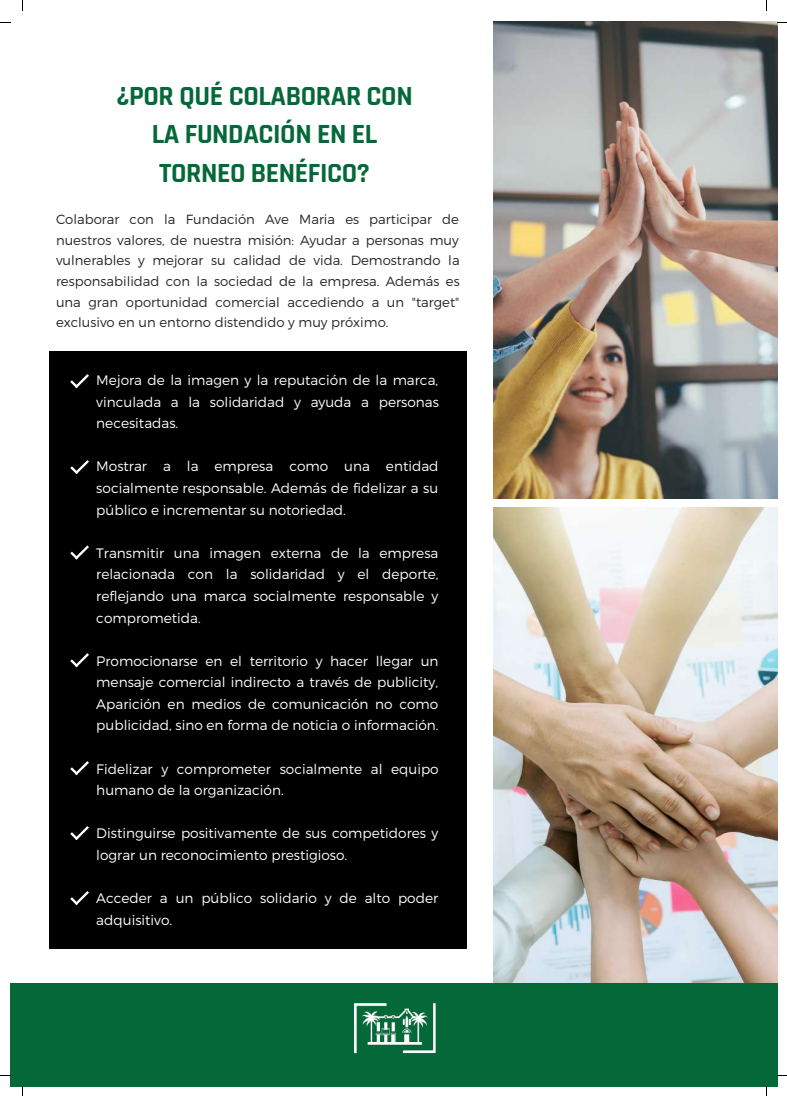
<style>
.page{position:relative;width:787px;height:1096px;background:#fff}
.page>*{position:absolute;margin:0;border:0;box-sizing:border-box;transform-origin:0 0}
.t1{font:700 28px/38.5px "Rajdhani";letter-spacing:-.015em;color:#056839;text-align:center}
.t2{font:300 13.75px/21.6px "Montserrat";color:#fff;text-align:justify}
.t3{font:300 13.25px/20.6px "Montserrat";color:#252525;text-align:justify}
</style>
<div class="page">
<img style="left:493px;top:22px;width:284px;height:476px">
<img style="left:493px;top:507px;width:284px;height:476px">
<div style="left:10px;top:983px;width:767px;height:103px;background:#056839"></div>
<div style="left:49px;top:351px;width:417px;height:597px;background:#000"></div>
<img style="left:354px;top:1003px;width:82px;height:51px">
<svg style="left:70px;top:374px;width:19px;height:14px"></svg>
<svg style="left:70px;top:460px;width:19px;height:14px"></svg>
<svg style="left:70px;top:545px;width:19px;height:14px"></svg>
<svg style="left:70px;top:653px;width:19px;height:14px"></svg>
<svg style="left:70px;top:761px;width:19px;height:14px"></svg>
<svg style="left:70px;top:826px;width:19px;height:14px"></svg>
<svg style="left:70px;top:891px;width:19px;height:14px"></svg>
<h1 class="t1" style="left:116px;top:77px;width:298px">¿POR QUÉ COLABORAR CON<br>LA FUNDACIÓN EN EL<br>TORNEO BENÉFICO?</h1>
<p class="t3" style="left:56px;top:208px;width:405px">Colaborar con la Fundación Ave Maria es participar de nuestros valores, de nuestra misión: Ayudar a personas muy vulnerables y mejorar su calidad de vida. Demostrando la responsabilidad con la sociedad de la empresa. Además es una gran oportunidad comercial accediendo a un "target" exclusivo en un entorno distendido y muy próximo.</p>
<p class="t2" style="left:96px;top:368px;width:344px">Mejora de la imagen y la reputación de la marca, vinculada a la solidaridad y ayuda a personas necesitadas.</p>
<p class="t2" style="left:96px;top:455px;width:344px">Mostrar a la empresa como una entidad socialmente responsable. Además de fidelizar a su público e incrementar su notoriedad.</p>
<p class="t2" style="left:96px;top:541px;width:344px">Transmitir una imagen externa de la empresa relacionada con la solidaridad y el deporte, reflejando una marca socialmente responsable y comprometida.</p>
<p class="t2" style="left:96px;top:649px;width:344px">Promocionarse en el territorio y hacer llegar un mensaje comercial indirecto a través de publicity, Aparición en medios de comunicación no como publicidad, sino en forma de noticia o información.</p>
<p class="t2" style="left:96px;top:757px;width:344px">Fidelizar y comprometer socialmente al equipo humano de la organización.</p>
<p class="t2" style="left:96px;top:821px;width:343px">Distinguirse positivamente de sus competidores y lograr un reconocimiento prestigioso.</p>
<p class="t2" style="left:96px;top:886px;width:343px">Acceder a un público solidario y de alto poder adquisitivo.</p>
</div>
